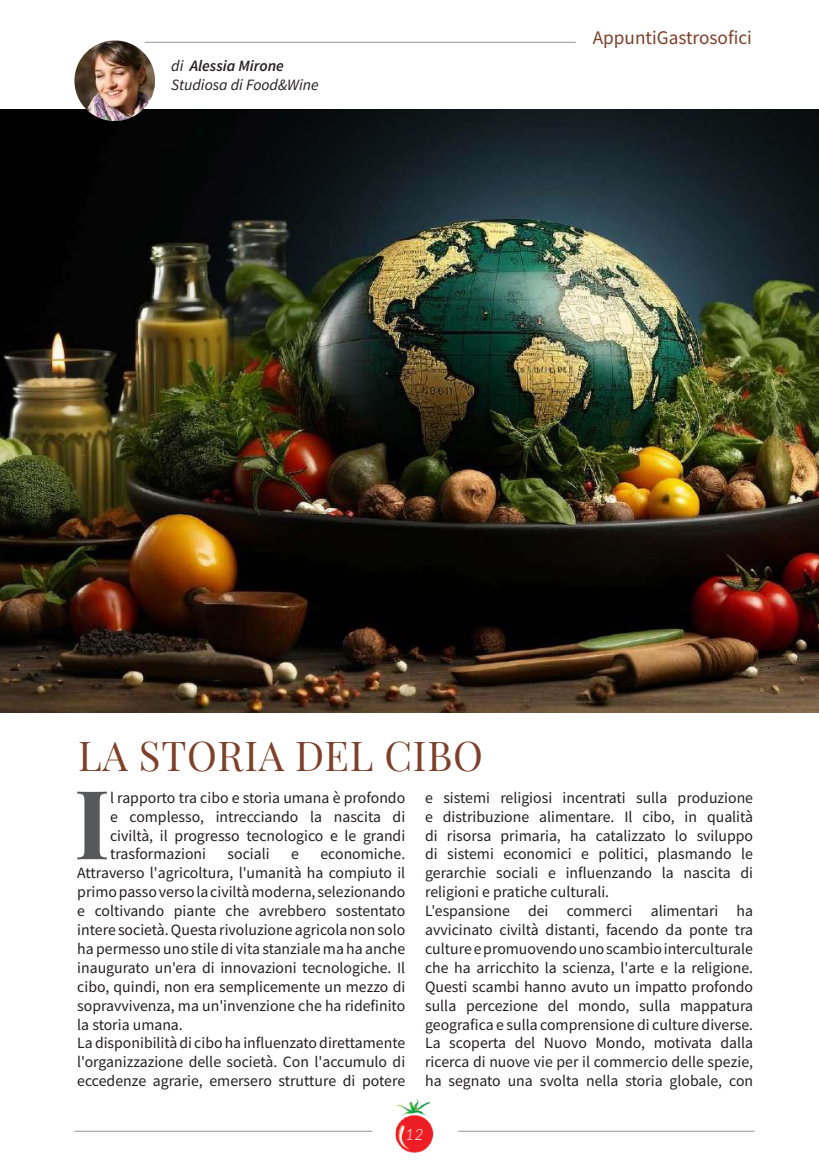
<style>
.page{position:relative;width:819px;height:1166px;background:#fff}
.page>*{position:absolute;margin:0;border:0;box-sizing:border-box;transform-origin:0 0}
.t1{font:700 95.73px "Playfair Display";color:#57585a}
.t2{font:40.25px "Playfair Display";letter-spacing:.02em;color:#7f402a}
.t3{font:19.25px "Source Sans Pro";color:#7f402a}
.t4{font:15.75px/18.9px "Source Sans Pro";color:#231f20}
.t5{font:italic 15.75px/18.2px "Source Sans Pro";color:#231f20}
.t6{font:italic 300 15.75px "Lato";color:#fff}
.s1{font-weight:600}
</style>
<div class="page">
<img style="left:395px;top:1099px;width:39px;height:54px">
<hr style="left:74px;top:1131px;width:298px;height:1px;background:#939598">
<hr style="left:458px;top:1131px;width:296px;height:1px;background:#939598">
<hr style="left:144px;top:42px;width:431px;height:1px;background:#939598">
<img style="left:0;top:109px;width:819px;height:603px">
<img style="left:74px;top:40px;width:81px;height:81px;border-radius:40px">
<p class="t5" style="left:171px;top:57px;width:149px">di <span class="s1">Alessia Mirone<br></span>Studiosa di Food&amp;Wine</p>
<p class="t3" style="left:592px;top:26px;width:161px">AppuntiGastrosofici</p>
<h2 class="t2" style="left:78px;top:724px;width:406px">LA STORIA DEL CIBO</h2>
<h1 class="t1" style="left:74px;top:748px;width:37px">I</h1>
<p class="t4" style="left:110px;top:788px;width:297px;text-align:justify">l rapporto tra cibo e storia umana è profondo e complesso, intrecciando la nascita di civiltà, il progresso tecnologico e le grandi trasformazioni</p>
<p class="t4" style="left:425px;top:788px;width:329px">e sistemi religiosi incentrati sulla produzione e distribuzione alimentare. Il cibo, in qualità di risorsa primaria, ha catalizzato lo sviluppo di sistemi economici e politici, plasmando le gerarchie sociali e influenzando la nascita di religioni e pratiche culturali.<br>L'espansione dei commerci alimentari ha avvicinato civiltà distanti, facendo da ponte tra culture e promuovendo uno scambio interculturale che ha arricchito la scienza, l'arte e la religione.<br>Questi scambi hanno avuto un impatto profondo sulla percezione del mondo, sulla mappatura geografica e sulla comprensione di culture diverse.<br>La scoperta del Nuovo Mondo, motivata dalla ricerca di nuove vie per il commercio delle spezie, ha segnato una svolta nella storia globale, con</p>
<p class="t4" style="left:77px;top:844px;width:329px;text-indent:243px">economiche.<br>Attraverso l'agricoltura, l'umanità ha compiuto il primo passo verso la civiltà moderna, selezionando e coltivando piante che avrebbero sostentato intere società. Questa rivoluzione agricola non solo ha permesso uno stile di vita stanziale ma ha anche inaugurato un'era di innovazioni tecnologiche. Il cibo, quindi, non era semplicemente un mezzo di sopravvivenza, ma un'invenzione che ha ridefinito la storia umana.<br>La disponibilità di cibo ha influenzato direttamente l'organizzazione delle società. Con l'accumulo di eccedenze agrarie, emersero strutture di potere</p>
<p class="t4" style="left:227px;top:844px;width:44px">sociali</p>
<p class="t4" style="left:291px;top:844px;width:9px">e</p>
<p class="t6" style="left:405px;top:1123px;width:20px">12</p>
</div>
